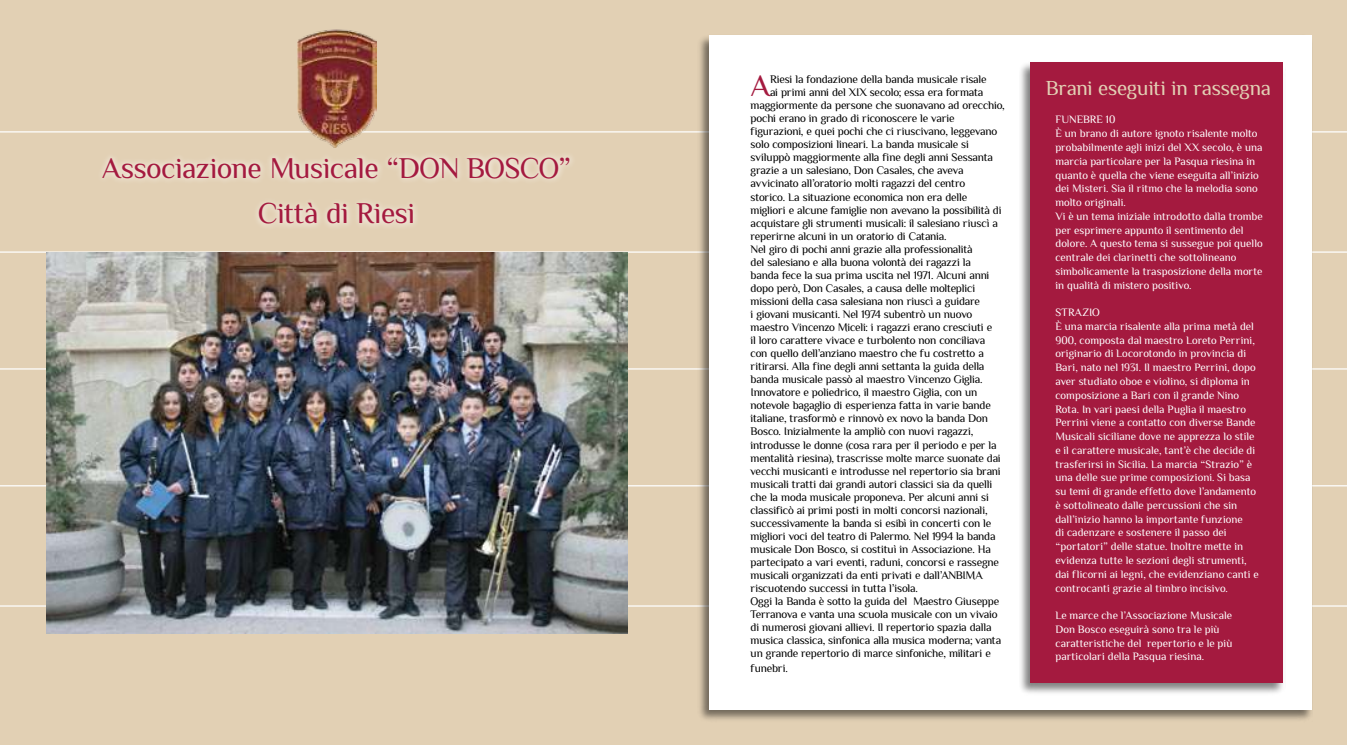
<style>
.page{position:relative;width:1347px;height:745px;background:#fff}
.page>*{position:absolute;margin:0;border:0;box-sizing:border-box;transform-origin:0 0}
.t1{font:31.38px "Philosopher";color:#a41a3f}
.t2{font:30px/45px "Philosopher";letter-spacing:-.01em;color:#a41a3f;text-align:center}
.t3{font:21.25px "Philosopher";letter-spacing:-.015em;color:#e2d0b4}
.t4{font:11.62px "Philosopher";letter-spacing:-.02em;color:#000}
.t5{font:11.25px/13.8px "Philosopher";color:#fff}
</style>
<div class="page">
<div style="left:0;top:0;width:1346px;height:744px;background:#e2d0b4"></div>
<hr style="left:0;top:131px;width:1346px;height:1px;background:#fff">
<hr style="left:0;top:251px;width:1346px;height:1px;background:#fff">
<hr style="left:0;top:368px;width:1346px;height:1px;background:#fff">
<hr style="left:0;top:485px;width:1346px;height:1px;background:#fff">
<hr style="left:0;top:605px;width:1346px;height:1px;background:#fff">
<div style="left:697px;top:34px;width:616px;height:688px;background:#000;opacity:.5"></div>
<div style="left:709px;top:35px;width:602px;height:674px;background:#fff"></div>
<div style="left:95px;top:150px;width:482px;height:81px;background:#fff;opacity:.95"></div>
<div style="left:1018px;top:61px;width:267px;height:634px;background:#000;opacity:.5"></div>
<div style="left:1030px;top:63px;width:253px;height:619px;background:#a41a3f"></div>
<img style="left:297px;top:29px;width:79px;height:118px">
<img style="left:46px;top:252px;width:581px;height:381px">
<h2 class="t2" style="left:102px;top:145px;width:471px">Associazione Musicale “DON BOSCO”<br>Città di Riesi</h2>
<h1 class="t1" style="left:750px;top:69px;width:21px">A</h1>
<p class="t4" style="left:770px;top:73px;width:218px">Riesi la fondazione della banda musicale risale</p>
<p class="t4" style="left:770px;top:86px;width:215px">ai primi anni del XIX secolo; essa era formata</p>
<p class="t4" style="left:750px;top:99px;width:256px">maggiormente da persone che suonavano ad orecchio,</p>
<p class="t4" style="left:750px;top:112px;width:205px">pochi erano in grado di riconoscere le varie</p>
<p class="t4" style="left:750px;top:125px;width:248px">figurazioni, e quei pochi che ci riuscivano, leggevano</p>
<p class="t4" style="left:750px;top:138px;width:220px">solo composizioni lineari. La banda musicale si</p>
<p class="t4" style="left:750px;top:151px;width:244px">sviluppò maggiormente alla fine degli anni Sessanta</p>
<p class="t4" style="left:750px;top:164px;width:215px">grazie a un salesiano, Don Casales, che aveva</p>
<p class="t4" style="left:750px;top:177px;width:216px">avvicinato all’oratorio molti ragazzi del centro</p>
<p class="t4" style="left:750px;top:190px;width:218px">storico. La situazione economica non era delle</p>
<p class="t4" style="left:750px;top:203px;width:253px">migliori e alcune famiglie non avevano la possibilità di</p>
<p class="t4" style="left:750px;top:216px;width:249px">acquistare gli strumenti musicali: il salesiano riuscì a</p>
<p class="t4" style="left:750px;top:229px;width:197px">reperirne alcuni in un oratorio di Catania.</p>
<p class="t4" style="left:750px;top:242px;width:224px">Nel giro di pochi anni grazie alla professionalità</p>
<p class="t4" style="left:750px;top:255px;width:222px">del salesiano e alla buona volontà dei ragazzi la</p>
<p class="t4" style="left:750px;top:268px;width:240px">banda fece la sua prima uscita nel 1971. Alcuni anni</p>
<p class="t4" style="left:750px;top:281px;width:226px">dopo però, Don Casales, a causa delle molteplici</p>
<p class="t4" style="left:750px;top:294px;width:231px">missioni della casa salesiana non riuscì a guidare</p>
<p class="t4" style="left:750px;top:308px;width:223px">i giovani musicanti. Nel 1974 subentrò un nuovo</p>
<p class="t4" style="left:750px;top:321px;width:243px">maestro Vincenzo Miceli: i ragazzi erano cresciuti e</p>
<p class="t4" style="left:750px;top:334px;width:236px">il loro carattere vivace e turbolento non conciliava</p>
<p class="t4" style="left:750px;top:347px;width:235px">con quello dell’anziano maestro che fu costretto a</p>
<p class="t4" style="left:750px;top:360px;width:235px">ritirarsi. Alla fine degli anni settanta la guida della</p>
<p class="t4" style="left:750px;top:373px;width:233px">banda musicale passò al maestro Vincenzo Giglia.</p>
<p class="t4" style="left:750px;top:386px;width:228px">Innovatore e poliedrico, il maestro Giglia, con un</p>
<p class="t4" style="left:750px;top:399px;width:242px">notevole bagaglio di esperienza fatta in varie bande</p>
<p class="t4" style="left:750px;top:412px;width:239px">italiane, trasformò e rinnovò ex novo la banda Don</p>
<p class="t4" style="left:750px;top:425px;width:224px">Bosco. Inizialmente la ampliò con nuovi ragazzi,</p>
<p class="t4" style="left:750px;top:438px;width:248px">introdusse le donne (cosa rara per il periodo e per la</p>
<p class="t4" style="left:750px;top:451px;width:252px">mentalità riesina), trascrisse molte marce suonate dai</p>
<p class="t4" style="left:750px;top:464px;width:252px">vecchi musicanti e introdusse nel repertorio sia brani</p>
<p class="t4" style="left:750px;top:477px;width:243px">musicali tratti dai grandi autori classici sia da quelli</p>
<p class="t4" style="left:750px;top:490px;width:240px">che la moda musicale proponeva. Per alcuni anni si</p>
<p class="t4" style="left:750px;top:503px;width:238px">classificò ai primi posti in molti concorsi nazionali,</p>
<p class="t4" style="left:750px;top:516px;width:242px">successivamente la banda si esibì in concerti con le</p>
<p class="t4" style="left:750px;top:529px;width:247px">migliori voci del teatro di Palermo. Nel 1994 la banda</p>
<p class="t4" style="left:750px;top:542px;width:242px">musicale Don Bosco, si costituì in Associazione. Ha</p>
<p class="t4" style="left:750px;top:555px;width:250px">partecipato a vari eventi, raduni, concorsi e rassegne</p>
<p class="t4" style="left:750px;top:568px;width:233px">musicali organizzati da enti privati e dall’ANBIMA</p>
<p class="t4" style="left:750px;top:581px;width:169px">riscuotendo successi in tutta l’isola.</p>
<p class="t4" style="left:750px;top:594px;width:250px">Oggi la Banda è sotto la guida del Maestro Giuseppe</p>
<p class="t4" style="left:750px;top:607px;width:248px">Terranova e vanta una scuola musicale con un vivaio</p>
<p class="t4" style="left:750px;top:620px;width:243px">di numerosi giovani allievi. Il repertorio spazia dalla</p>
<p class="t4" style="left:750px;top:633px;width:252px">musica classica, sinfonica alla musica moderna; vanta</p>
<p class="t4" style="left:750px;top:646px;width:242px">un grande repertorio di marce sinfoniche, militari e</p>
<p class="t4" style="left:750px;top:661px;width:39px">funebri.</p>
<h3 class="t3" style="left:1045px;top:76px;width:227px">Brani eseguiti in rassegna</h3>
<p class="t5" style="left:1055px;top:113px;width:209px">FUNEBRE 10<br>È un brano di autore ignoto risalente molto probabilmente agli inizi del XX secolo, è una marcia particolare per la Pasqua riesina in quanto è quella che viene eseguita all’inizio dei Misteri. Sia il ritmo che la melodia sono molto originali.<br>Vi è un tema iniziale introdotto dalla trombe per esprimere appunto il sentimento del dolore. A questo tema si sussegue poi quello centrale dei clarinetti che sottolineano simbolicamente la trasposizione della morte in qualità di mistero positivo.</p>
<p class="t5" style="left:1055px;top:305px;width:205px">STRAZIO<br>È una marcia risalente alla prima metà del 900, composta dal maestro Loreto Perrini, originario di Locorotondo in provincia di Bari, nato nel 1931. Il maestro Perrini, dopo aver studiato oboe e violino, si diploma in composizione a Bari con il grande Nino Rota. In vari paesi della Puglia il maestro Perrini viene a contatto con diverse Bande Musicali siciliane dove ne apprezza lo stile e il carattere musicale, tant’è che decide di trasferirsi in Sicilia. La marcia “Strazio” è una delle sue prime composizioni. Si basa su temi di grande effetto dove l’andamento è sottolineato dalle percussioni che sin dall’inizio hanno la importante funzione<br>di cadenzare e sostenere il passo dei “portatori” delle statue. Inoltre mette in evidenza tutte le sezioni degli strumenti, dai flicorni ai legni, che evidenziano canti e controcanti grazie al timbro incisivo.</p>
<p class="t5" style="left:1055px;top:608px;width:178px">Le marce che l’Associazione Musicale Don Bosco eseguirà sono tra le più caratteristiche del repertorio e le più particolari della Pasqua riesina.</p>
</div>
